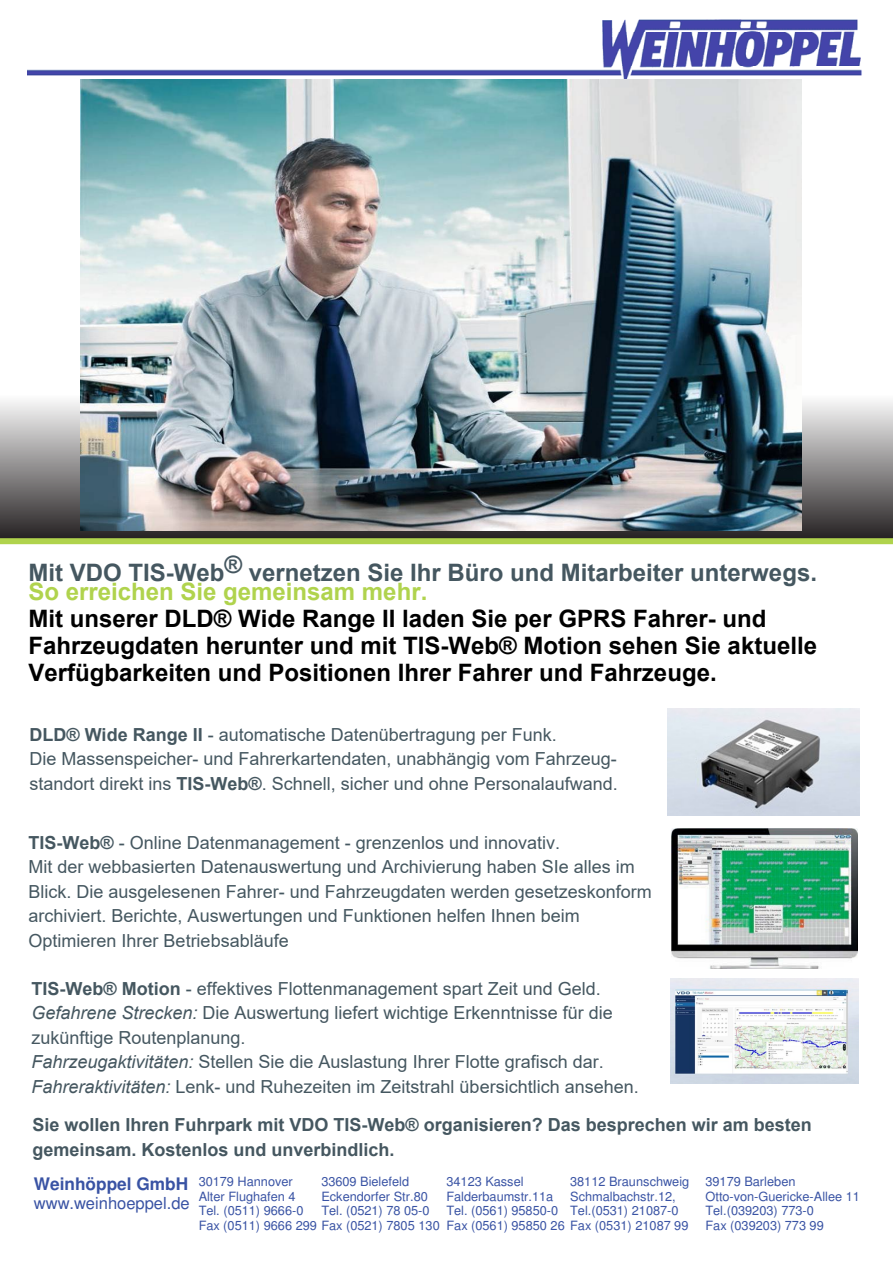
<style>
.page{position:relative;width:893px;height:1263px;background:#fff}
.page>*{position:absolute;margin:0;border:0;box-sizing:border-box;transform-origin:0 0}
.t1{font:700 24px/27.2px "Arial";color:#000}
.t2{font:700 24px "Arial";color:#455760}
.t3{font:700 24px "Arial";color:#b0d34d}
.t4{font:18px/24.6px "Arial";color:#455760}
.t5{font:700 18px/24.6px "Arial";color:#455760}
.t6{font:700 17.25px "Helvetica";letter-spacing:.005em;color:#3953a4}
.t7{font:16.5px "Helvetica";color:#3953a4}
.t8{font:12.75px/14.7px "Helvetica";letter-spacing:-.005em;color:#3953a4}
.s1{font-weight:700}
.s2{font-style:italic}
</style>
<div class="page">
<div style="left:0;top:395px;width:893px;height:145px;background:linear-gradient(to bottom,#fcfcfc,#242122)"></div>
<div style="left:0;top:538px;width:893px;height:6px;background:#b0d34d"></div>
<svg style="left:670px;top:934px;width:121px;height:133px"></svg>
<img style="left:28px;top:19px;width:834px;height:64px">
<img style="left:81px;top:80px;width:720px;height:450px">
<img style="left:668px;top:708px;width:192px;height:108px">
<img style="left:672px;top:829px;width:185px;height:139px">
<img style="left:671px;top:978px;width:187px;height:105px">
<h1 class="t2" style="left:28px;top:555px;width:790px">Mit VDO TIS-Web® vernetzen Sie Ihr Büro und Mitarbeiter unterwegs.</h1>
<h1 class="t3" style="left:28px;top:574px;width:400px">So erreichen Sie gemeinsam mehr.</h1>
<h1 class="t1" style="left:28px;top:605px;width:790px">Mit unserer DLD® Wide Range II laden Sie per GPRS Fahrer- und<br>Fahrzeugdaten herunter und mit TIS-Web® Motion sehen Sie aktuelle<br>Verfügbarkeiten und Positionen Ihrer Fahrer und Fahrzeuge.</h1>
<p class="t4" style="left:29px;top:722px;width:590px"><span class="s1">DLD® Wide Range II</span> - automatische Datenübertragung per Funk.<br>Die Massenspeicher- und Fahrerkartendaten, unabhängig vom Fahrzeug&shy;standort direkt ins <span class="s1">TIS-Web®</span>. Schnell, sicher und ohne Personalaufwand.</p>
<p class="t4" style="left:29px;top:830px;width:625px"><span class="s1">TIS-Web®</span> - Online Datenmanagement - grenzenlos und innovativ.<br>Mit der webbasierten Datenauswertung und Archivierung haben SIe alles im Blick. Die ausgelesenen Fahrer- und Fahrzeugdaten werden gesetzeskonform archiviert. Berichte, Auswertungen und Funktionen helfen Ihnen beim Optimieren Ihrer Betriebsabläufe</p>
<p class="t4" style="left:31px;top:976px;width:609px"><span class="s1">TIS-Web® Motion</span> - effektives Flottenmanagement spart Zeit und Geld.<br><span class="s2">Gefahrene Strecken:</span> Die Auswertung liefert wichtige Erkenntnisse für die zukünftige Routenplanung.<br><span class="s2">Fahrzeugaktivitäten:</span> Stellen Sie die Auslastung Ihrer Flotte grafisch dar.<br><span class="s2">Fahreraktivitäten:</span> Lenk- und Ruhezeiten im Zeitstrahl übersichtlich ansehen.</p>
<p class="t5" style="left:32px;top:1113px;width:781px">Sie wollen Ihren Fuhrpark mit VDO TIS-Web® organisieren? Das besprechen wir am besten gemeinsam. Kostenlos und unverbindlich.</p>
<p class="t6" style="left:34px;top:1178px;width:156px">Weinhöppel GmbH</p>
<p class="t7" style="left:34px;top:1197px;width:157px">www.weinhoeppel.de</p>
<p class="t8" style="left:321px;top:1175px;width:110px">33609 Bielefeld<br>Eckendorfer Str.80<br>Tel. (0521) 78 05-0</p>
<p class="t8" style="left:446px;top:1175px;width:244px">34123 Kassel<br>Falderbaumstr.11a<br>Tel. (0561) 95850-0<br>Fax (0561) 95850 26 Fax (0531) 21087 99</p>
<p class="t8" style="left:199px;top:1175px;width:243px">30179 Hannover<br>Alter Flughafen 4<br>Tel. (0511) 9666-0<br>Fax (0511) 9666 299 Fax (0521) 7805 130</p>
<p class="t8" style="left:570px;top:1175px;width:121px">38112 Braunschweig<br>Schmalbachstr.12,<br>Tel.(0531) 21087-0</p>
<p class="t8" style="left:706px;top:1175px;width:156px">39179 Barleben<br>Otto-von-Guericke-Allee 11<br>Tel.(039203) 773-0<br>Fax (039203) 773 99</p>
</div>
